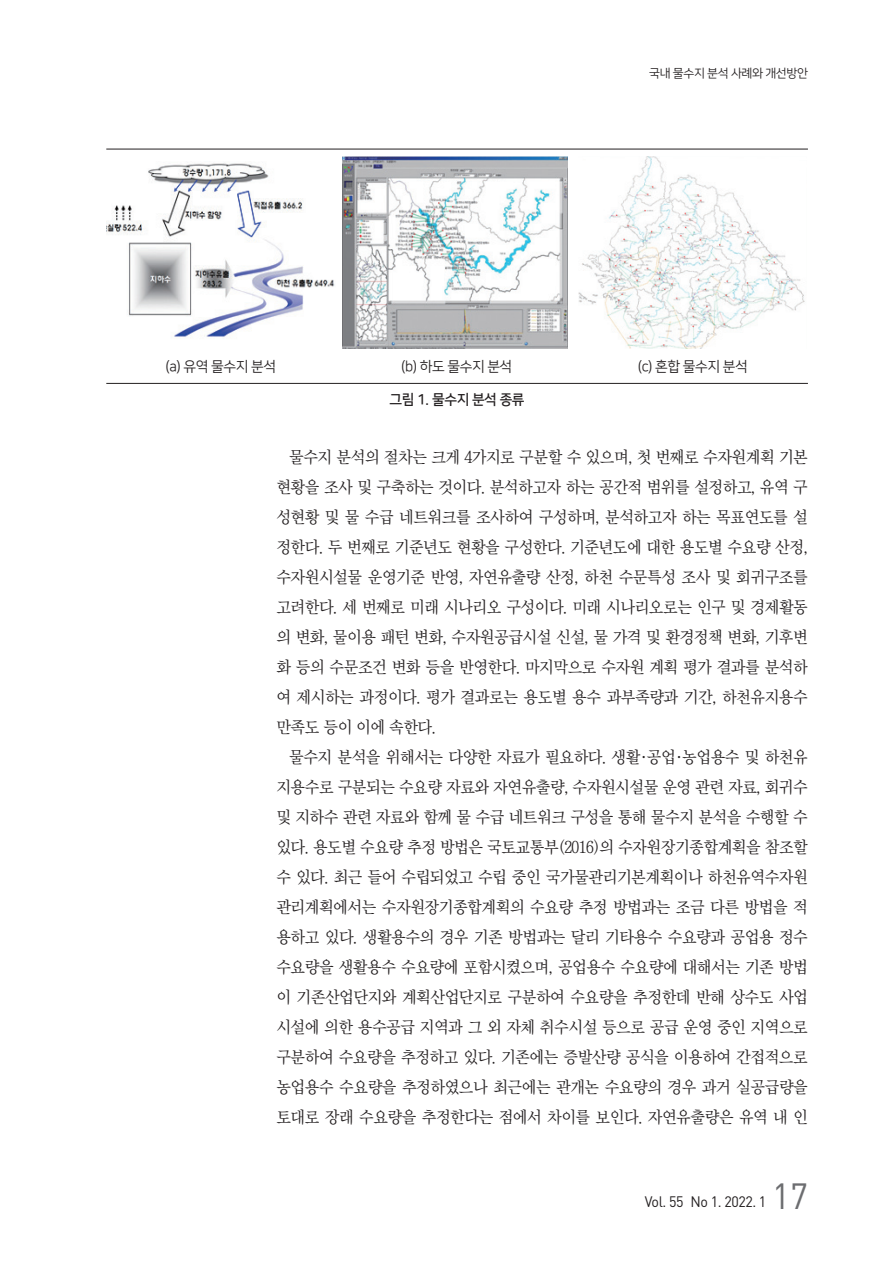
<style>
.page{position:relative;width:893px;height:1263px;background:#fff}
.page>*{position:absolute;margin:0;border:0;box-sizing:border-box;transform-origin:0 0}
.t1{font:36px "DIN Pro";color:#6c6d70;scale:.95 1}
.t2{font:16.5px/30px "Chosun Sm";letter-spacing:-.03em;color:#231f20;text-align:justify}
.t3{font:15px "DIN Pro";letter-spacing:-.03em;color:#231f20;scale:.95 1}
.t4{font:14.25px "Nanum Square R";letter-spacing:-.03em;color:#231f20}
.t5{font:14.25px "Nanum Square B";letter-spacing:-.03em;color:#231f20}
.t6{font:12px "Nanum Square R";letter-spacing:-.03em;color:#231f20}
</style>
<div class="page">
<hr style="left:106px;top:149px;width:702px;height:1px;background:#231f20">
<hr style="left:106px;top:383px;width:702px;height:1px;background:#231f20">
<img style="left:106px;top:163px;width:229px;height:174px">
<img style="left:342px;top:157px;width:226px;height:192px">
<img style="left:578px;top:157px;width:227px;height:192px">
<p class="t6" style="left:649px;top:67px;width:160px">국내 물수지 분석 사례와 개선방안</p>
<p class="t4" style="left:165px;top:359px;width:112px">(a) 유역 물수지 분석</p>
<p class="t4" style="left:401px;top:359px;width:113px">(b) 하도 물수지 분석</p>
<p class="t4" style="left:638px;top:359px;width:112px">(c) 혼합 물수지 분석</p>
<p class="t5" style="left:390px;top:392px;width:137px">그림 1. 물수지 분석 종류</p>
<p class="t2" style="left:276px;top:442px;width:533px;text-indent:13px">물수지 분석의 절차는 크게 4가지로 구분할 수 있으며, 첫 번째로 수자원계획 기본 현황을 조사 및 구축하는 것이다. 분석하고자 하는 공간적 범위를 설정하고, 유역 구 성현황 및 물 수급 네트워크를 조사하여 구성하며, 분석하고자 하는 목표연도를 설 정한다. 두 번째로 기준년도 현황을 구성한다. 기준년도에 대한 용도별 수요량 산정, 수자원시설물 운영기준 반영, 자연유출량 산정, 하천 수문특성 조사 및 회귀구조를 고려한다. 세 번째로 미래 시나리오 구성이다. 미래 시나리오로는 인구 및 경제활동 의 변화, 물이용 패턴 변화, 수자원공급시설 신설, 물 가격 및 환경정책 변화, 기후변 화 등의 수문조건 변화 등을 반영한다. 마지막으로 수자원 계획 평가 결과를 분석하 여 제시하는 과정이다. 평가 결과로는 용도별 용수 과부족량과 기간, 하천유지용수 만족도 등이 이에 속한다.</p>
<p class="t2" style="left:276px;top:742px;width:533px;text-indent:13px">물수지 분석을 위해서는 다양한 자료가 필요하다. 생활·공업·농업용수 및 하천유 지용수로 구분되는 수요량 자료와 자연유출량, 수자원시설물 운영 관련 자료, 회귀수 및 지하수 관련 자료와 함께 물 수급 네트워크 구성을 통해 물수지 분석을 수행할 수 있다. 용도별 수요량 추정 방법은 국토교통부(2016)의 수자원장기종합계획을 참조할 수 있다. 최근 들어 수립되었고 수립 중인 국가물관리기본계획이나 하천유역수자원 관리계획에서는 수자원장기종합계획의 수요량 추정 방법과는 조금 다른 방법을 적 용하고 있다. 생활용수의 경우 기존 방법과는 달리 기타용수 수요량과 공업용 정수 수요량을 생활용수 수요량에 포함시켰으며, 공업용수 수요량에 대해서는 기존 방법 이 기존산업단지와 계획산업단지로 구분하여 수요량을 추정한데 반해 상수도 사업 시설에 의한 용수공급 지역과 그 외 자체 취수시설 등으로 공급 운영 중인 지역으로 구분하여 수요량을 추정하고 있다. 기존에는 증발산량 공식을 이용하여 간접적으로 농업용수 수요량을 추정하였으나 최근에는 관개논 수요량의 경우 과거 실공급량을 토대로 장래 수요량을 추정한다는 점에서 차이를 보인다. 자연유출량은 유역 내 인</p>
<p class="t3" style="left:645px;top:1191px;width:129px">Vol. 55 No 1. 2022. 1</p>
<h1 class="t1" style="left:772px;top:1171px;width:39px">17</h1>
</div>
